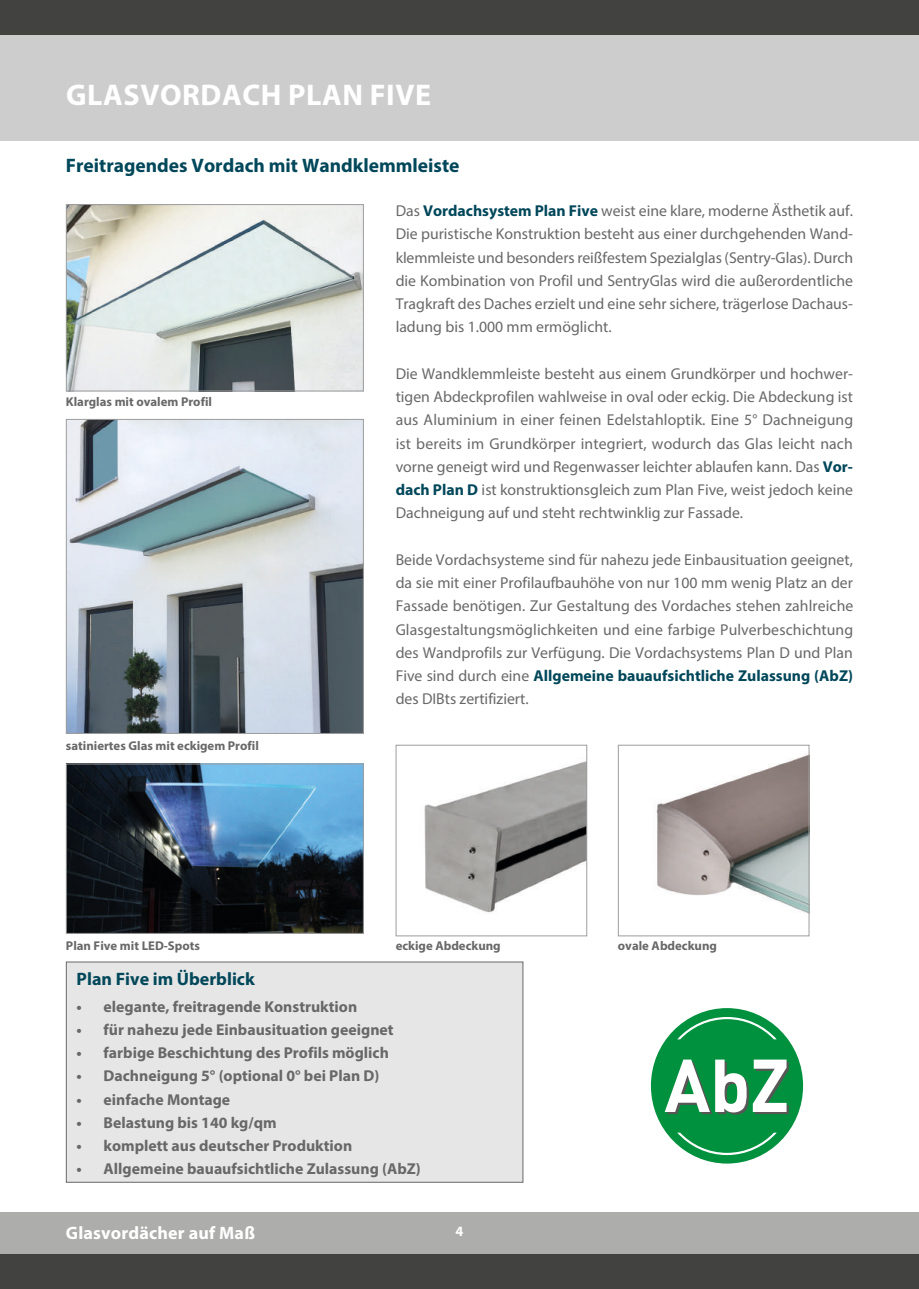
<style>
.page{position:relative;width:919px;height:1289px;background:#fff}
.page>*{position:absolute;margin:0;border:0;box-sizing:border-box;transform-origin:0 0}
.t1{font:700 30px "Myriad Pro";letter-spacing:.02em;color:#fff}
.t2{font:700 19.5px "Myriad Pro";color:#00475a}
.t3{font:700 18px "Myriad Pro";letter-spacing:.01em;color:#fff}
.t4{font:700 18px "Myriad Pro";color:#00475a}
.t5{font:15.75px/23.2px "Myriad Pro";color:#696868;text-align:justify}
.t6{font:700 15.75px "Myriad Pro";color:#696868}
.t7{font:700 14.25px "Myriad Pro";color:#fff}
.t8{font:700 12.75px "Myriad Pro";color:#696868}
.s1{font-weight:700;color:#00475a}
</style>
<div class="page">
<div style="left:0;top:34px;width:918px;height:106px;background:#cdcdcd"></div>
<div style="left:0;top:0;width:918px;height:34px;background:#424241"></div>
<div style="left:0;top:1212px;width:918px;height:76px;background:#adadac"></div>
<div style="left:0;top:1254px;width:918px;height:34px;background:#424241"></div>
<img style="left:68px;top:206px;width:294px;height:183px">
<div style="left:66px;top:204px;width:298px;height:187px;border:1px solid #9d9d9d"></div>
<img style="left:68px;top:421px;width:294px;height:310px">
<div style="left:66px;top:419px;width:298px;height:314px;border:1px solid #9d9d9d"></div>
<img style="left:68px;top:765px;width:294px;height:166px">
<div style="left:66px;top:763px;width:298px;height:170px;border:1px solid #9d9d9d"></div>
<img style="left:424px;top:761px;width:161px;height:153px">
<div style="left:395px;top:744px;width:192px;height:192px;border:1px solid #9d9d9d"></div>
<div style="left:66px;top:961px;width:457px;height:221px;background:#e6e6e6;border:1px solid #696868"></div>
<img style="left:656px;top:755px;width:151px;height:158px">
<div style="left:618px;top:744px;width:191px;height:192px;border:1px solid #9d9d9d"></div>
<div style="left:651px;top:1008px;width:152px;height:155px;background:#00913e;border-radius:50%"></div>
<svg style="left:677px;top:1016px;width:99px;height:23px"></svg>
<svg style="left:677px;top:1132px;width:99px;height:22px"></svg>
<svg style="left:664px;top:1059px;width:124px;height:55px"></svg>
<h1 class="t1" style="left:66px;top:76px;width:366px">GLASVORDACH PLAN FIVE</h1>
<p class="t2" style="left:66px;top:153px;width:395px">Freitragendes Vordach mit Wandklemmleiste</p>
<p class="t8" style="left:66px;top:393px;width:148px">Klarglas mit ovalem Profil</p>
<p class="t8" style="left:66px;top:737px;width:194px">satiniertes Glas mit eckigem Profil</p>
<p class="t5" style="left:395px;top:199px;width:459px">Das <span class="s1">Vordachsystem Plan Five</span> weist eine klare, moderne Ästhetik auf.<br>Die puristische Konstruktion besteht aus einer durchgehenden Wand&shy;klemmleiste und besonders reißfestem Spezialglas (Sentry-Glas). Durch die Kombination von Profil und SentryGlas wird die außerordentliche Tragkraft des Daches erzielt und eine sehr sichere, trägerlose Dachaus&shy;ladung bis 1.000 mm ermöglicht.</p>
<p class="t5" style="left:395px;top:361px;width:459px">Die Wandklemmleiste besteht aus einem Grundkörper und hochwer&shy;tigen Abdeckprofilen wahlweise in oval oder eckig. Die Abdeckung ist aus Aluminium in einer feinen Edelstahloptik. Eine 5° Dachneigung ist bereits im Grundkörper integriert, wodurch das Glas leicht nach vorne geneigt wird und Regenwasser leichter ablaufen kann. Das <span class="s1">Vor&shy;dach Plan D</span> ist konstruktionsgleich zum Plan Five, weist jedoch keine Dachneigung auf und steht rechtwinklig zur Fassade.</p>
<p class="t5" style="left:395px;top:547px;width:459px">Beide Vordachsysteme sind für nahezu jede Einbausituation geeignet, da sie mit einer Profilaufbauhöhe von nur 100 mm wenig Platz an der Fassade benötigen. Zur Gestaltung des Vordaches stehen zahlreiche Glasgestaltungsmöglichkeiten und eine farbige Pulverbeschichtung des Wandprofils zur Verfügung. Die Vordachsystems Plan D und Plan Five sind durch eine <span class="s1">Allgemeine bauaufsichtliche Zulassung (AbZ) </span>des DIBts zertifiziert.</p>
<p class="t8" style="left:66px;top:937px;width:136px">Plan Five mit LED-Spots</p>
<p class="t8" style="left:395px;top:937px;width:106px">eckige Abdeckung</p>
<p class="t8" style="left:618px;top:937px;width:101px">ovale Abdeckung</p>
<p class="t4" style="left:77px;top:966px;width:180px">Plan Five im Überblick</p>
<p class="t6" style="left:77px;top:995px;width:282px">• elegante, freitragende Konstruktion</p>
<p class="t6" style="left:77px;top:1019px;width:318px">• für nahezu jede Einbausituation geeignet</p>
<p class="t6" style="left:77px;top:1042px;width:314px">• farbige Beschichtung des Profils möglich</p>
<p class="t6" style="left:77px;top:1065px;width:304px">• Dachneigung 5° (optional 0° bei Plan D)</p>
<p class="t6" style="left:77px;top:1088px;width:155px">• einfache Montage</p>
<p class="t6" style="left:77px;top:1112px;width:201px">• Belastung bis 140 kg/qm</p>
<p class="t6" style="left:77px;top:1135px;width:277px">• komplett aus deutscher Produktion</p>
<p class="t6" style="left:77px;top:1158px;width:346px">• Allgemeine bauaufsichtliche Zulassung (AbZ)</p>
<p class="t3" style="left:66px;top:1220px;width:191px">Glasvordächer auf Maß</p>
<p class="t7" style="left:455px;top:1221px;width:9px">4</p>
</div>
